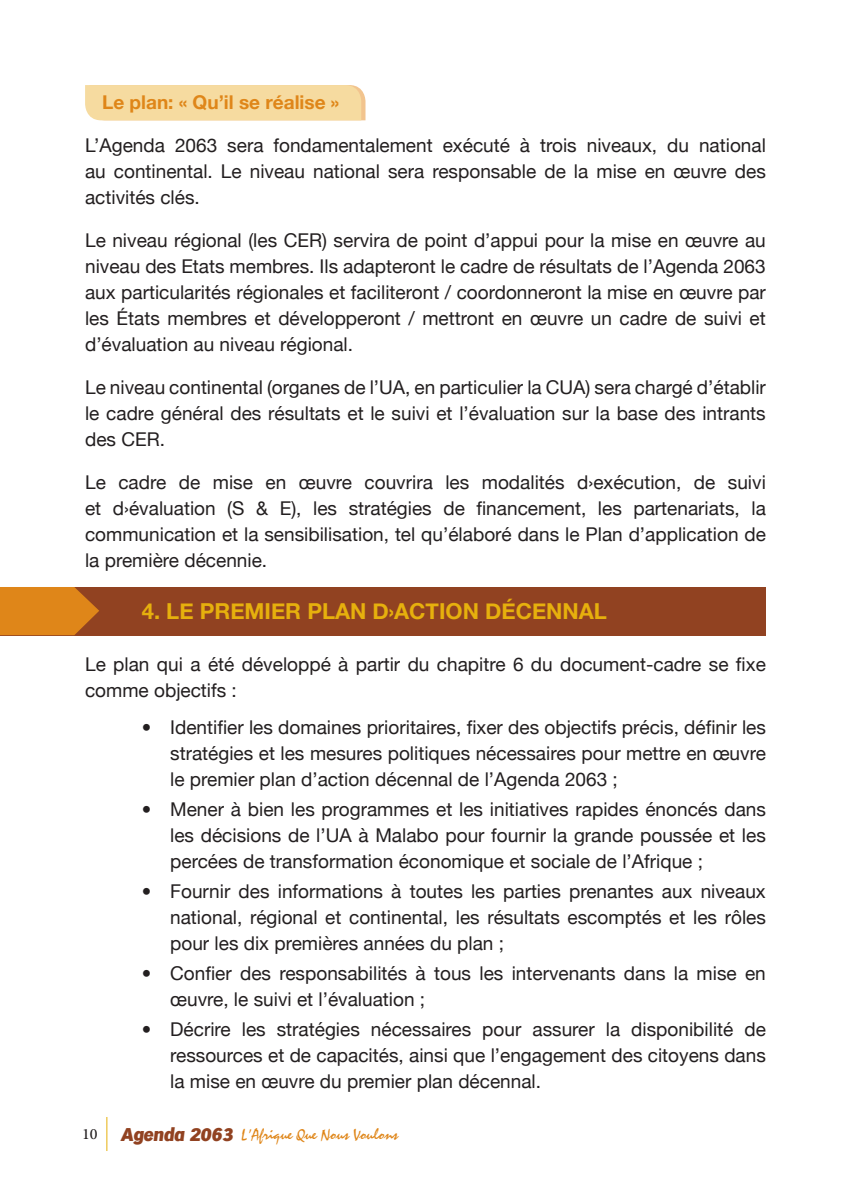
<style>
.page{position:relative;width:851px;height:1191px;background:#fff}
.page>*{position:absolute;margin:0;border:0;box-sizing:border-box;transform-origin:0 0}
.t1{font:700 22px "Helvetica Neue";color:#e6b00d}
.t2{font:19px/26px "Helvetica Neue";color:#231f20;text-align:justify}
.t3{font:700 19px "Helvetica Neue";color:#df8619}
.t4{font:16px "Staccato 222 BT";color:#df8619}
.s1{font-family:"Adobe Arabic";font-size:22px;color:#231f20}
.s2{font-family:"Hamburg";font-weight:800;font-style:italic;font-size:18px;color:#914221}
</style>
<div class="page">
<hr style="left:106px;top:1117px;width:1px;height:34px;background:#e6b00d">
<div style="left:85px;top:85px;width:280px;height:35px;background:#f6dba0"></div>
<div style="left:0;top:587px;width:765px;height:48px;background:#914221"></div>
<svg style="left:0;top:587px;width:99px;height:48px;background:#d57d19"></svg>
<p class="t3" style="left:102px;top:91px;width:239px">Le plan: « Qu’il se réalise »</p>
<p class="t2" style="left:85px;top:132px;width:682px">L’Agenda 2063 sera fondamentalement exécuté à trois niveaux, du national au continental. Le niveau national sera responsable de la mise en œuvre des activités clés.</p>
<p class="t2" style="left:85px;top:227px;width:682px">Le niveau régional (les CER) servira de point d’appui pour la mise en œuvre au niveau des Etats membres. Ils adapteront le cadre de résultats de l’Agenda 2063 aux particularités régionales et faciliteront / coordonneront la mise en œuvre par les États membres et développeront / mettront en œuvre un cadre de suivi et d’évaluation au niveau régional.</p>
<p class="t2" style="left:85px;top:374px;width:682px">Le niveau continental (organes de l’UA, en particulier la CUA) sera chargé d’établir le cadre général des résultats et le suivi et l’évaluation sur la base des intrants des CER.</p>
<p class="t2" style="left:85px;top:469px;width:682px">Le cadre de mise en œuvre couvrira les modalités d›exécution, de suivi et d›évaluation (S &amp; E), les stratégies de financement, les partenariats, la communication et la sensibilisation, tel qu’élaboré dans le Plan d’application de la première décennie.</p>
<p class="t1" style="left:142px;top:598px;width:466px">4. LE PREMIER PLAN D›ACTION DÉCENNAL</p>
<p class="t2" style="left:85px;top:651px;width:682px">Le plan qui a été développé à partir du chapitre 6 du document-cadre se fixe comme objectifs :</p>
<p class="t2" style="left:170px;top:714px;width:597px;text-indent:-28px">• Identifier les domaines prioritaires, fixer des objectifs précis, définir les stratégies et les mesures politiques nécessaires pour mettre en œuvre le premier plan d’action décennal de l’Agenda 2063 ;</p>
<p class="t2" style="left:170px;top:796px;width:597px;text-indent:-28px">• Mener à bien les programmes et les initiatives rapides énoncés dans les décisions de l’UA à Malabo pour fournir la grande poussée et les percées de transformation économique et sociale de l’Afrique ;</p>
<p class="t2" style="left:170px;top:878px;width:597px;text-indent:-28px">• Fournir des informations à toutes les parties prenantes aux niveaux national, régional et continental, les résultats escomptés et les rôles pour les dix premières années du plan ;</p>
<p class="t2" style="left:170px;top:960px;width:597px;text-indent:-28px">• Confier des responsabilités à tous les intervenants dans la mise en œuvre, le suivi et l’évaluation ;</p>
<p class="t2" style="left:170px;top:1016px;width:597px;text-indent:-28px">• Décrire les stratégies nécessaires pour assurer la disponibilité de ressources et de capacités, ainsi que l’engagement des citoyens dans la mise en œuvre du premier plan décennal.</p>
<p class="t4" style="left:82px;top:1125px;width:317px"><span class="s1">10</span> <span class="s2">Agenda 2063</span> L’Afrique Que Nous Voulons</p>
</div>
